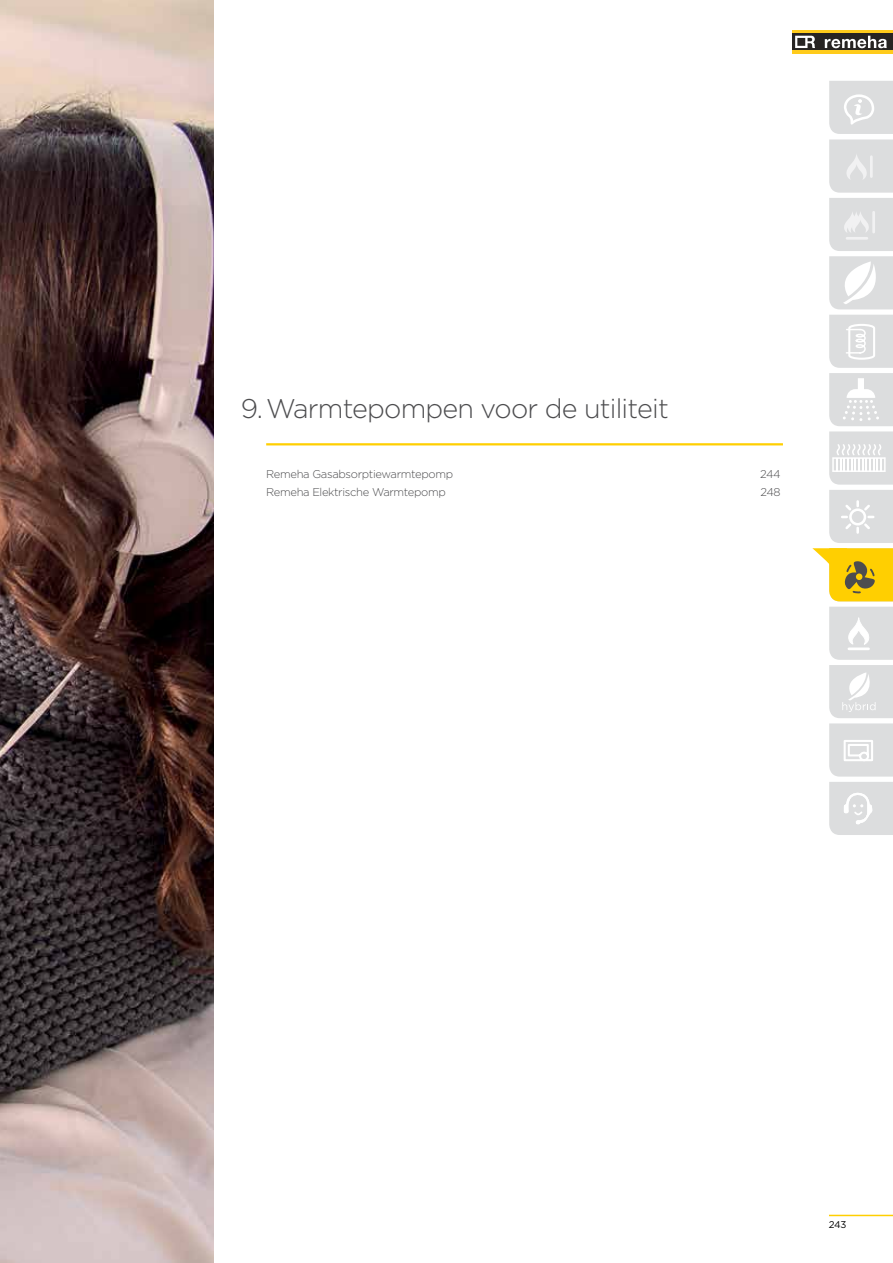
<style>
.page{position:relative;width:893px;height:1263px;background:#fff}
.page>*{position:absolute;margin:0;border:0;box-sizing:border-box;transform-origin:0 0}
.t1{font:300 27px "Gotham";letter-spacing:-.03em;color:#4d4d4f}
.t2{font:300 11.25px "Gotham";letter-spacing:-.03em;color:#4d4d4f}
.t3{font:9.75px "Gotham";color:#000}
</style>
<div class="page">
<hr style="left:829px;top:1215px;width:64px;height:1px;background:#ffcf01">
<div style="left:792px;top:30px;width:101px;height:24px;background:linear-gradient(to right,#ffcb1b,#ffcb1b)"></div>
<div style="left:792px;top:34px;width:101px;height:16px;background:#272422"></div>
<svg style="left:795px;top:36px;width:20px;height:12px"></svg>
<svg style="left:825px;top:36px;width:62px;height:12px"></svg>
<img style="left:0;top:0;width:213px;height:1263px">
<hr style="left:266px;top:443px;width:517px;height:2px;background:#ffcf01">
<svg style="left:829px;top:607px;width:64px;height:228px"></svg>
<svg style="left:829px;top:81px;width:64px;height:228px"></svg>
<svg style="left:812px;top:315px;width:81px;height:286px"></svg>
<h1 class="t1" style="left:241px;top:391px;width:430px">9.Warmtepompen voor de utiliteit</h1>
<p class="t2" style="left:266px;top:467px;width:188px">Remeha Gasabsorptiewarmtepomp</p>
<p class="t2" style="left:760px;top:467px;width:22px">244</p>
<p class="t2" style="left:266px;top:485px;width:181px">Remeha Elektrische Warmtepomp</p>
<p class="t2" style="left:760px;top:485px;width:22px">248</p>
<p class="t3" style="left:829px;top:1218px;width:19px">243</p>
</div>
